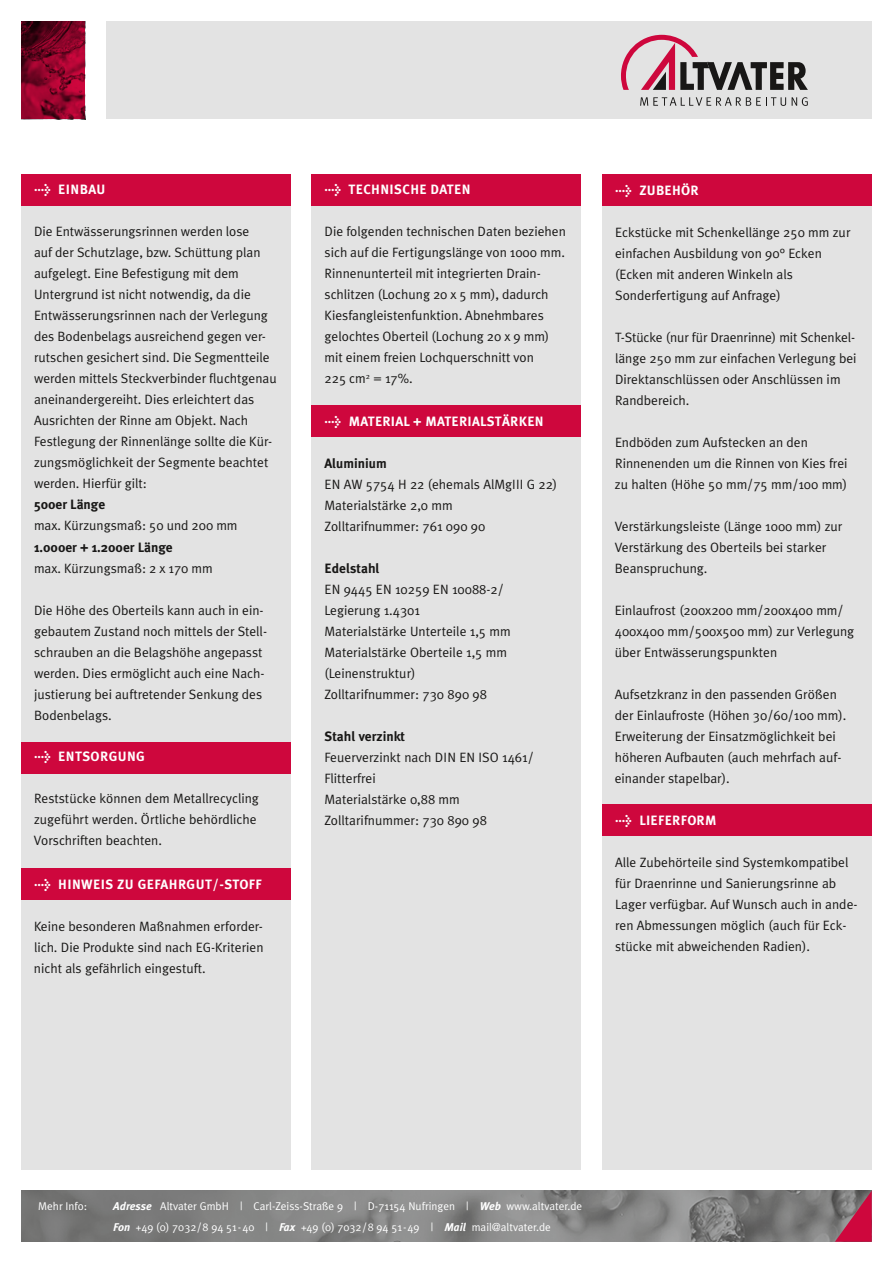
<style>
.page{position:relative;width:893px;height:1263px;background:#fff}
.page>*{position:absolute;margin:0;border:0;box-sizing:border-box;transform-origin:0 0}
.t1{font:13.5px/21px "Meta Plus Normal";color:#181716}
.t2{font:700 13.5px "Meta Plus";letter-spacing:.02em;color:#fff}
.t3{font:700 13.5px "Meta Plus";color:#181716}
.t4{font:11.25px/21px "Meta Plus Normal";color:#fff}
.s1{font-family:"Meta Plus";font-weight:700;font-style:italic}
</style>
<div class="page">
<div style="left:21px;top:174px;width:270px;height:995px;background:#e3e3e3"></div>
<div style="left:312px;top:174px;width:269px;height:995px;background:#e3e3e3"></div>
<img style="left:21px;top:1191px;width:814px;height:51px">
<div style="left:106px;top:21px;width:766px;height:98px;background:#e3e3e3"></div>
<svg style="left:621px;top:35px;width:187px;height:55px"></svg>
<svg style="left:640px;top:97px;width:146px;height:9px"></svg>
<svg style="left:792px;top:97px;width:16px;height:9px"></svg>
<div style="left:21px;top:869px;width:270px;height:31px;background:#ce073d"></div>
<div style="left:312px;top:405px;width:269px;height:32px;background:#ce073d"></div>
<div style="left:21px;top:742px;width:270px;height:31px;background:#ce073d"></div>
<div style="left:21px;top:174px;width:270px;height:32px;background:#ce073d"></div>
<div style="left:312px;top:174px;width:269px;height:32px;background:#ce073d"></div>
<svg style="left:835px;top:1191px;width:37px;height:51px;background:#a23f5a"></svg>
<img style="left:21px;top:21px;width:64px;height:98px">
<div style="left:602px;top:174px;width:270px;height:995px;background:#e3e3e3"></div>
<div style="left:602px;top:174px;width:270px;height:32px;background:#ce073d"></div>
<div style="left:602px;top:804px;width:270px;height:32px;background:#ce073d"></div>
<p class="t2" style="left:34px;top:182px;width:73px">&gt; EINBAU</p>
<p class="t1" style="left:34px;top:221px;width:244px">Die Entwässerungsrinnen werden lose<br>auf der Schutzlage, bzw. Schüttung plan aufgelegt. Eine Befestigung mit dem Untergrund ist nicht notwendig, da die Entwässerungsrinnen nach der Verlegung des Bodenbelags ausreichend gegen ver&shy;rutschen gesichert sind. Die Segmentteile werden mittels Steckverbinder fluchtgenau aneinandergereiht. Dies erleichtert das Ausrichten der Rinne am Objekt. Nach Festlegung der Rinnenlänge sollte die Kür&shy;zungsmöglichkeit der Segmente beachtet werden. Hierfür gilt:</p>
<p class="t3" style="left:34px;top:497px;width:73px">500er Länge</p>
<p class="t1" style="left:34px;top:515px;width:205px">max. Kürzungsmaß: 50 und 200 mm</p>
<p class="t3" style="left:34px;top:539px;width:140px">1.000er + 1.200er Länge</p>
<p class="t1" style="left:34px;top:557px;width:180px">max. Kürzungsmaß: 2 x 170 mm</p>
<p class="t1" style="left:34px;top:599px;width:235px">Die Höhe des Oberteils kann auch in ein&shy;gebautem Zustand noch mittels der Stell&shy;schrauben an die Belagshöhe angepasst werden. Dies ermöglicht auch eine Nach&shy;justierung bei auftretender Senkung des Bodenbelags.</p>
<p class="t2" style="left:34px;top:748px;width:112px">&gt; ENTSORGUNG</p>
<p class="t1" style="left:34px;top:787px;width:226px">Reststücke können dem Metallrecycling zugeführt werden. Örtliche behördliche<br>Vorschriften beachten.</p>
<p class="t2" style="left:34px;top:876px;width:230px">&gt; HINWEIS ZU GEFAHRGUT/-STOFF</p>
<p class="t1" style="left:34px;top:915px;width:231px;text-align:justify">Keine besonderen Maßnahmen erforder&shy;lich. Die Produkte sind nach EG-Kriterien nicht als gefährlich eingestuft.</p>
<p class="t2" style="left:325px;top:182px;width:148px">&gt; TECHNISCHE DATEN</p>
<p class="t1" style="left:325px;top:221px;width:243px">Die folgenden technischen Daten beziehen sich auf die Fertigungslänge von 1000 mm.<br>Rinnenunterteil mit integrierten Drain&shy;schlitzen (Lochung 20 x 5 mm), dadurch Kiesfangleistenfunktion. Abnehmbares gelochtes Oberteil (Lochung 20 x 9 mm) mit einem freien Lochquerschnitt von<br>225 cm<sup>2</sup> = 17%.</p>
<p class="t2" style="left:325px;top:413px;width:221px">&gt; MATERIAL + MATERIALSTÄRKEN</p>
<p class="t3" style="left:325px;top:455px;width:64px">Aluminium</p>
<p class="t1" style="left:324px;top:474px;width:234px">EN AW 5754 H 22 (ehemals AlMgIII G 22)<br>Materialstärke 2,0 mm<br>Zolltarifnummer: 761 090 90</p>
<p class="t3" style="left:324px;top:560px;width:57px">Edelstahl</p>
<p class="t1" style="left:324px;top:579px;width:188px">EN 9445 EN 10259 EN 10088-2/<br>Legierung 1.4301<br>Materialstärke Unterteile 1,5 mm<br>Materialstärke Oberteile 1,5 mm (Leinenstruktur)<br>Zolltarifnummer: 730 890 98</p>
<p class="t3" style="left:324px;top:728px;width:82px">Stahl verzinkt</p>
<p class="t1" style="left:324px;top:747px;width:211px">Feuerverzinkt nach DIN EN ISO 1461/<br>Flitterfrei<br>Materialstärke 0,88 mm<br>Zolltarifnummer: 730 890 98</p>
<p class="t2" style="left:615px;top:182px;width:85px">&gt; ZUBEHÖR</p>
<p class="t1" style="left:615px;top:221px;width:237px">Eckstücke mit Schenkellänge 250 mm zur einfachen Ausbildung von 90° Ecken (Ecken mit anderen Winkeln als Sonderfertigung auf Anfrage)</p>
<p class="t1" style="left:615px;top:326px;width:243px">T-Stücke (nur für Draenrinne) mit Schenkel&shy;länge 250 mm zur einfachen Verlegung bei Direktanschlüssen oder Anschlüssen im Randbereich.</p>
<p class="t1" style="left:615px;top:431px;width:234px">Endböden zum Aufstecken an den<br>Rinnenenden um die Rinnen von Kies frei zu halten (Höhe 50 mm/75 mm/100 mm)</p>
<p class="t1" style="left:615px;top:515px;width:229px">Verstärkungsleiste (Länge 1000 mm) zur<br>Verstärkung des Oberteils bei starker<br>Beanspruchung.</p>
<p class="t1" style="left:615px;top:599px;width:241px">Einlaufrost (200x200 mm/200x400 mm/<br>400x400 mm/500x500 mm) zur Verlegung über Entwässerungspunkten</p>
<p class="t1" style="left:615px;top:683px;width:233px">Aufsetzkranz in den passenden Größen der Einlaufroste (Höhen 30/60/100 mm).<br>Erweiterung der Einsatzmöglichkeit bei höheren Aufbauten (auch mehrfach auf&shy;einander stapelbar).</p>
<p class="t2" style="left:615px;top:812px;width:103px">&gt; LIEFERFORM</p>
<p class="t1" style="left:615px;top:852px;width:244px">Alle Zubehörteile sind Systemkompatibel für Draenrinne und Sanierungsrinne ab Lager verfügbar. Auf Wunsch auch in ande&shy;ren Abmessungen möglich (auch für Eck&shy;stücke mit abweichenden Radien).</p>
<p class="t4" style="left:38px;top:1195px;width:50px">Mehr Info:</p>
<p class="t4" style="left:113px;top:1195px;width:471px"><span class="s1">Adresse</span> Altvater GmbH | Carl-Zeiss-Straße 9 | D-71154 Nufringen | <span class="s1">Web</span> www.altvater.de<br><span class="s1">Fon</span> +49 (0) 7032/8 94 51-40 | <span class="s1">Fax</span> +49 (0) 7032/8 94 51-49 | <span class="s1">Mail</span> mail@altvater.de</p>
</div>
